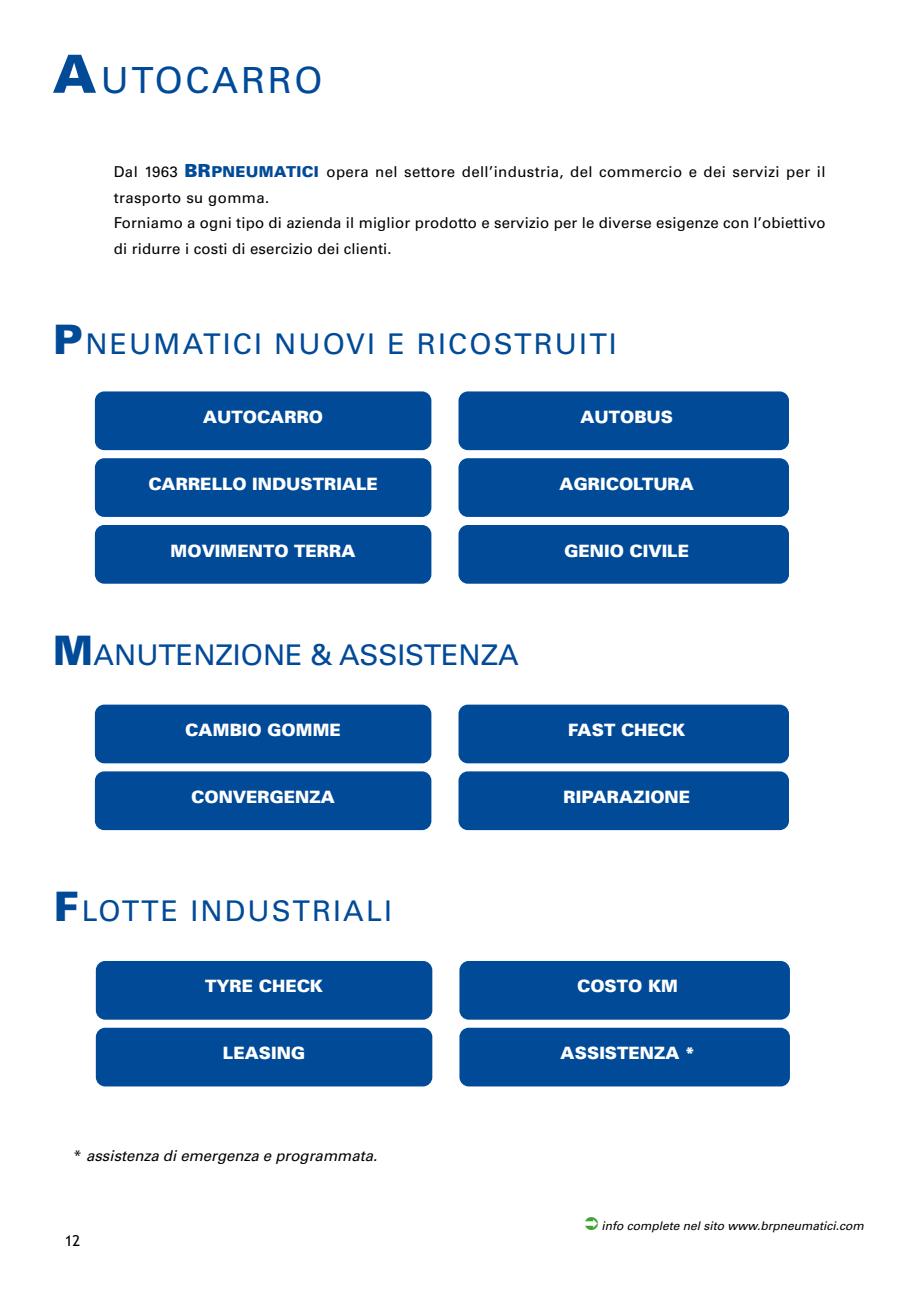
<style>
.page{position:relative;width:919px;height:1289px;background:#fff}
.page>*{position:absolute;margin:0;border:0;box-sizing:border-box;transform-origin:0 0}
.t1{font:36px "Univers LT Std";letter-spacing:.075em;color:#004a98}
.t2{font:28.5px "Univers LT Std";letter-spacing:.075em;color:#004a98}
.t3{font:28.5px "Univers LT Std";color:#004a98}
.t4{font:900 16.95px "Univers";color:#fff}
.t5{font:15px/25.5px "Univers LT Std";letter-spacing:.01em;color:#000}
.t6{font:italic 15px "Univers LT Std";color:#000}
.t7{font:15px "Trebuchet MS";color:#000}
.t8{font:italic 12px "Univers LT Std";color:#000}
.s1{font-family:"Univers";font-weight:900;font-size:52.5px}
.s2{font-family:"Univers";font-weight:900;font-size:18px;color:#004a98}
.s3{font-family:"Univers";font-weight:900;color:#004a98}
.s4{font-family:"Univers";font-weight:900;font-size:40.5px}
.s5{font-style:normal}
</style>
<div class="page">
<div style="left:95px;top:391px;width:336px;height:59px;background:#004a98;border-radius:9px"></div>
<div style="left:458px;top:391px;width:331px;height:59px;background:#004a98;border-radius:9px"></div>
<div style="left:95px;top:458px;width:336px;height:59px;background:#004a98;border-radius:9px"></div>
<div style="left:458px;top:458px;width:331px;height:59px;background:#004a98;border-radius:9px"></div>
<div style="left:95px;top:525px;width:336px;height:58px;background:#004a98;border-radius:9px"></div>
<div style="left:458px;top:525px;width:331px;height:58px;background:#004a98;border-radius:9px"></div>
<div style="left:95px;top:704px;width:336px;height:59px;background:#004a98;border-radius:9px"></div>
<div style="left:458px;top:704px;width:331px;height:59px;background:#004a98;border-radius:9px"></div>
<div style="left:95px;top:771px;width:336px;height:59px;background:#004a98;border-radius:9px"></div>
<div style="left:458px;top:771px;width:331px;height:59px;background:#004a98;border-radius:9px"></div>
<div style="left:96px;top:960px;width:336px;height:59px;background:#004a98;border-radius:9px"></div>
<div style="left:459px;top:960px;width:330px;height:59px;background:#004a98;border-radius:9px"></div>
<div style="left:96px;top:1027px;width:336px;height:59px;background:#004a98;border-radius:9px"></div>
<div style="left:459px;top:1027px;width:330px;height:59px;background:#004a98;border-radius:9px"></div>
<h1 class="t1" style="left:53px;top:59px;width:271px"><span class="s1">A</span>UTOCARRO</h1>
<p class="t5" style="left:114px;top:159px;width:713px">Dal 1963 <span class="s2">BR</span><span class="s3">PNEUMATICI</span> opera nel settore dell’industria, del commercio e dei servizi per il trasporto su gomma.<br>Forniamo a ogni tipo di azienda il miglior prodotto e servizio per le diverse esigenze con l’obiettivo di ridurre i costi di esercizio dei clienti.</p>
<h2 class="t2" style="left:53px;top:327px;width:565px"><span class="s4">P</span>NEUMATICI NUOVI E RICOSTRUITI</h2>
<p class="t4" style="left:203px;top:406px;width:121px">AUTOCARRO</p>
<p class="t4" style="left:580px;top:406px;width:94px">AUTOBUS</p>
<p class="t4" style="left:148px;top:472px;width:231px">CARRELLO INDUSTRIALE</p>
<p class="t4" style="left:559px;top:472px;width:136px">AGRICOLTURA</p>
<p class="t4" style="left:170px;top:539px;width:186px">MOVIMENTO TERRA</p>
<p class="t4" style="left:564px;top:539px;width:126px">GENIO CIVILE</p>
<h2 class="t3" style="left:53px;top:638px;width:467px"><span class="s4">M</span>ANUTENZIONE &amp; ASSISTENZA</h2>
<p class="t4" style="left:185px;top:719px;width:157px">CAMBIO GOMME</p>
<p class="t4" style="left:568px;top:719px;width:119px">FAST CHECK</p>
<p class="t4" style="left:191px;top:785px;width:145px">CONVERGENZA</p>
<p class="t4" style="left:563px;top:785px;width:128px">RIPARAZIONE</p>
<h2 class="t2" style="left:54px;top:893px;width:339px"><span class="s4">F</span>LOTTE INDUSTRIALI</h2>
<p class="t4" style="left:205px;top:975px;width:120px">TYRE CHECK</p>
<p class="t4" style="left:577px;top:975px;width:102px">COSTO KM</p>
<p class="t4" style="left:223px;top:1042px;width:84px">LEASING</p>
<p class="t4" style="left:560px;top:1042px;width:136px">ASSISTENZA *</p>
<p class="t6" style="left:74px;top:1147px;width:305px"><span class="s5">*</span> assistenza di emergenza e programmata.</p>
<p class="t7" style="left:65px;top:1231px;width:17px">12</p>
<p class="t8" style="left:601px;top:1218px;width:264px">info complete nel sito www.brpneumatici.com</p>
</div>
